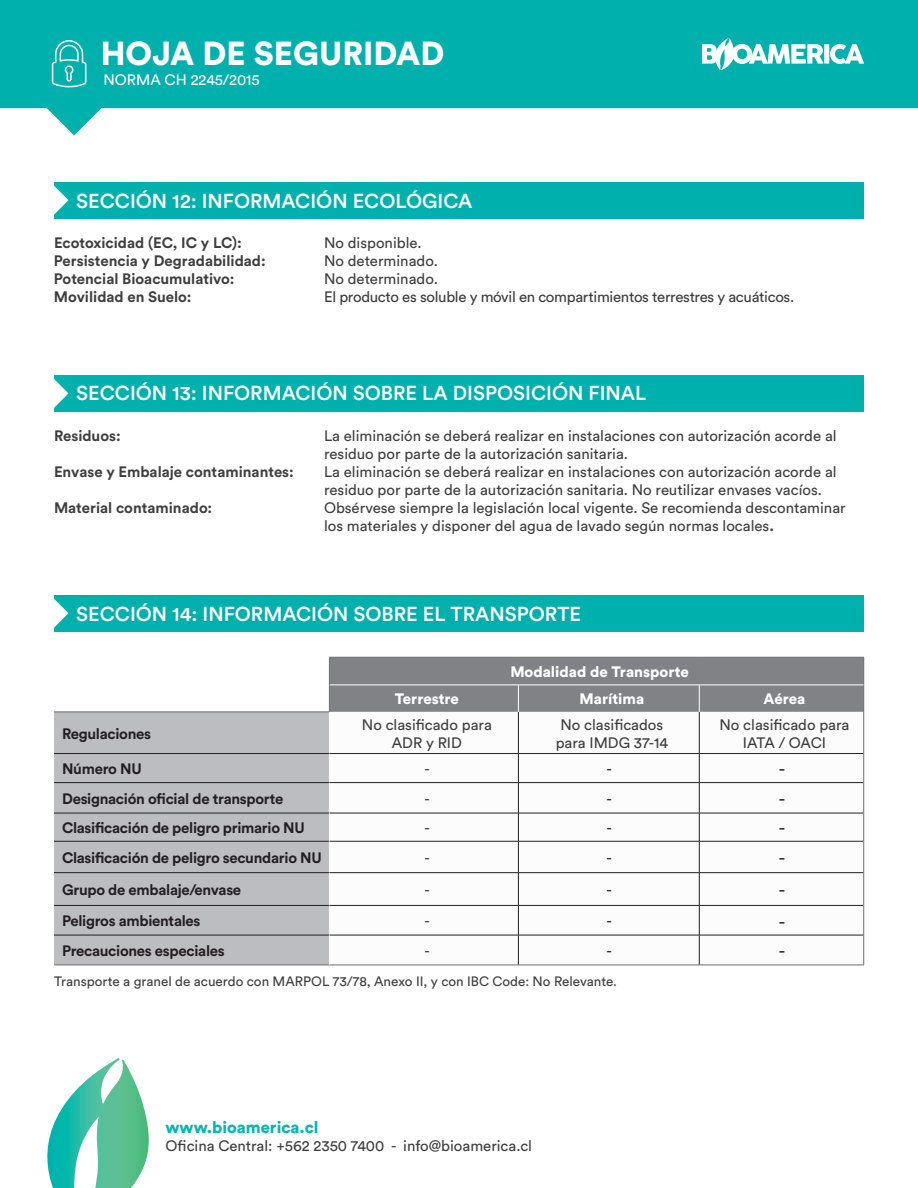
<style>
.page{position:relative;width:918px;height:1188px;background:#fff}
.page>*{position:absolute;margin:0;border:0;box-sizing:border-box;transform-origin:0 0}
.t1{font:900 33px "Circular Std";color:#fff}
.t2{font:500 20.1px "Circular Std";color:#fff}
.t3{font:18px "Circular Std";color:#231f20}
.t4{font:900 16.5px "Circular Std";color:#00b6b3}
.t5{font:15px/18px "Circular Std";color:#3e3e3f;text-align:center}
.t6{font:700 15px "Circular Std";letter-spacing:-.02em;color:#231f20}
.t7{font:700 15px "Circular Std";color:#3e3e3f}
.t8{font:15px "Circular Std";letter-spacing:-.02em;color:#3e3e3f}
.t9{font:900 15px "Circular Std";color:#fff}
.t10{font:15px "Circular Std";color:#fff}
.t11{font:15px "Circular Std";color:#231f20}
.t12{font:13.5px "Circular Std";color:#3e3e3f}
.s1{font-weight:700}
</style>
<div class="page">
<svg style="left:47px;top:1058px;width:102px;height:130px"></svg>
<svg style="left:0;top:0;width:918px;height:136px;fill:#00b0ad"></svg>
<svg style="left:702px;top:38px;width:162px;height:32px"></svg>
<svg style="left:51px;top:39px;width:36px;height:49px;background:#32bfbd"></svg>
<div style="left:54px;top:182px;width:810px;height:36px;background:#00b0ad"></div>
<svg style="left:54px;top:185px;width:15px;height:34px"></svg>
<div style="left:54px;top:595px;width:810px;height:37px;background:#00b0ad"></div>
<svg style="left:54px;top:599px;width:15px;height:29px"></svg>
<div style="left:54px;top:713px;width:275px;height:252px;background:#bcbdc0"></div>
<svg style="left:330px;top:712px;width:533px;height:253px"></svg>
<hr style="left:518px;top:712px;width:1px;height:41px;background:#231f20">
<hr style="left:699px;top:712px;width:1px;height:41px;background:#231f20">
<svg style="left:518px;top:754px;width:1px;height:28px"></svg>
<svg style="left:699px;top:754px;width:1px;height:28px"></svg>
<hr style="left:518px;top:783px;width:1px;height:30px;background:#231f20">
<hr style="left:699px;top:783px;width:1px;height:30px;background:#231f20">
<svg style="left:518px;top:814px;width:1px;height:27px"></svg>
<svg style="left:699px;top:814px;width:1px;height:27px"></svg>
<hr style="left:518px;top:842px;width:1px;height:30px;background:#231f20">
<hr style="left:699px;top:842px;width:1px;height:30px;background:#231f20">
<hr style="left:518px;top:873px;width:1px;height:32px;background:#231f20">
<hr style="left:699px;top:873px;width:1px;height:32px;background:#231f20">
<svg style="left:518px;top:906px;width:1px;height:29px"></svg>
<svg style="left:699px;top:906px;width:1px;height:29px"></svg>
<hr style="left:518px;top:935px;width:1px;height:30px;background:#231f20">
<hr style="left:699px;top:935px;width:1px;height:30px;background:#231f20">
<hr style="left:54px;top:712px;width:276px;height:1px;background:#6c6d70">
<hr style="left:329px;top:753px;width:189px;height:1px;background:#231f20">
<hr style="left:518px;top:753px;width:181px;height:1px;background:#231f20">
<hr style="left:699px;top:753px;width:164px;height:1px;background:#231f20">
<hr style="left:329px;top:782px;width:189px;height:1px;background:#231f20">
<hr style="left:518px;top:782px;width:181px;height:1px;background:#231f20">
<hr style="left:699px;top:782px;width:164px;height:1px;background:#231f20">
<hr style="left:329px;top:813px;width:189px;height:1px;background:#231f20">
<hr style="left:518px;top:813px;width:181px;height:1px;background:#231f20">
<hr style="left:699px;top:813px;width:164px;height:1px;background:#231f20">
<hr style="left:329px;top:841px;width:189px;height:1px;background:#231f20">
<hr style="left:518px;top:841px;width:181px;height:1px;background:#231f20">
<hr style="left:699px;top:841px;width:164px;height:1px;background:#231f20">
<hr style="left:329px;top:872px;width:189px;height:1px;background:#231f20">
<hr style="left:518px;top:872px;width:181px;height:1px;background:#231f20">
<hr style="left:699px;top:872px;width:164px;height:1px;background:#231f20">
<hr style="left:329px;top:905px;width:189px;height:1px;background:#231f20">
<hr style="left:518px;top:905px;width:181px;height:1px;background:#231f20">
<hr style="left:699px;top:905px;width:164px;height:1px;background:#231f20">
<hr style="left:329px;top:935px;width:189px;height:1px;background:#231f20">
<hr style="left:518px;top:935px;width:181px;height:1px;background:#231f20">
<hr style="left:699px;top:935px;width:164px;height:1px;background:#231f20">
<hr style="left:329px;top:712px;width:1px;height:41px;background:#fff">
<hr style="left:863px;top:712px;width:1px;height:42px;background:#6c6d70">
<svg style="left:863px;top:754px;width:1px;height:29px"></svg>
<hr style="left:863px;top:783px;width:1px;height:30px;background:#6c6d70">
<svg style="left:863px;top:813px;width:1px;height:28px"></svg>
<hr style="left:863px;top:841px;width:1px;height:32px;background:#6c6d70">
<hr style="left:863px;top:873px;width:1px;height:32px;background:#6c6d70">
<hr style="left:863px;top:905px;width:1px;height:30px;background:#6c6d70">
<hr style="left:863px;top:935px;width:1px;height:30px;background:#6c6d70">
<div style="left:329px;top:657px;width:535px;height:55px;background:#808285"></div>
<hr style="left:518px;top:657px;width:181px;height:1px;background:#6c6d70">
<hr style="left:699px;top:657px;width:165px;height:1px;background:#6c6d70">
<hr style="left:54px;top:753px;width:275px;height:1px;background:#231f20">
<hr style="left:54px;top:782px;width:275px;height:1px;background:#231f20">
<hr style="left:54px;top:813px;width:275px;height:1px;background:#231f20">
<hr style="left:54px;top:841px;width:275px;height:1px;background:#231f20">
<hr style="left:54px;top:872px;width:275px;height:1px;background:#231f20">
<hr style="left:54px;top:905px;width:275px;height:1px;background:#231f20">
<hr style="left:54px;top:935px;width:275px;height:1px;background:#231f20">
<hr style="left:54px;top:965px;width:275px;height:1px;background:#6c6d70">
<hr style="left:329px;top:965px;width:189px;height:1px;background:#6c6d70">
<hr style="left:329px;top:935px;width:1px;height:30px;background:#fff">
<hr style="left:518px;top:965px;width:181px;height:1px;background:#6c6d70">
<hr style="left:699px;top:965px;width:165px;height:1px;background:#6c6d70">
<div style="left:54px;top:375px;width:810px;height:37px;background:#00b0ad"></div>
<svg style="left:54px;top:379px;width:15px;height:29px"></svg>
<h1 class="t1" style="left:101px;top:31px;width:345px">HOJA DE SEGURIDAD</h1>
<p class="t10" style="left:104px;top:70px;width:158px">NORMA CH 2245/2015</p>
<h2 class="t2" style="left:76px;top:188px;width:398px">SECCIÓN 12: INFORMACIÓN ECOLÓGICA</h2>
<p class="t7" style="left:54px;top:233px;width:189px">Ecotoxicidad (EC, IC y LC):</p>
<p class="t5" style="left:324px;top:233px;width:99px">No disponible.</p>
<p class="t7" style="left:54px;top:251px;width:213px">Persistencia y Degradabilidad:</p>
<p class="t5" style="left:324px;top:251px;width:115px">No determinado.</p>
<p class="t7" style="left:54px;top:269px;width:182px">Potencial Bioacumulativo:</p>
<p class="t5" style="left:324px;top:269px;width:115px">No determinado.</p>
<p class="t7" style="left:54px;top:287px;width:139px">Movilidad en Suelo:</p>
<p class="t8" style="left:324px;top:287px;width:472px">El producto es soluble y móvil en compartimientos terrestres y acuáticos.</p>
<h2 class="t2" style="left:76px;top:380px;width:572px">SECCIÓN 13: INFORMACIÓN SOBRE LA DISPOSICIÓN FINAL</h2>
<p class="t7" style="left:54px;top:426px;width:68px">Residuos:</p>
<p class="t5" style="left:324px;top:426px;width:514px;text-align:left">La eliminación se deberá realizar en instalaciones con autorización acorde al residuo por parte de la autorización sanitaria.</p>
<p class="t7" style="left:54px;top:462px;width:241px">Envase y Embalaje contaminantes:</p>
<p class="t5" style="left:324px;top:462px;width:514px;text-align:left">La eliminación se deberá realizar en instalaciones con autorización acorde al residuo por parte de la autorización sanitaria. No reutilizar envases vacíos.</p>
<p class="t7" style="left:54px;top:498px;width:160px">Material contaminado:</p>
<p class="t5" style="left:324px;top:498px;width:523px;text-align:left">Obsérvese siempre la legislación local vigente. Se recomienda descontaminar los materiales y disponer del agua de lavado según normas locales<span class="s1">.</span></p>
<h2 class="t2" style="left:76px;top:601px;width:507px">SECCIÓN 14: INFORMACIÓN SOBRE EL TRANSPORTE</h2>
<p class="t9" style="left:510px;top:662px;width:180px">Modalidad de Transporte</p>
<p class="t9" style="left:395px;top:689px;width:66px">Terrestre</p>
<p class="t9" style="left:579px;top:689px;width:66px">Marítima</p>
<p class="t9" style="left:764px;top:689px;width:43px">Aérea</p>
<p class="t6" style="left:62px;top:724px;width:91px">Regulaciones</p>
<p class="t5" style="left:362px;top:715px;width:131px">No clasificado para<br>ADR y RID</p>
<p class="t5" style="left:556px;top:715px;width:114px">No clasificados para IMDG 37-14</p>
<p class="t5" style="left:720px;top:715px;width:131px">No clasificado para<br>IATA / OACI</p>
<p class="t6" style="left:62px;top:759px;width:81px">Número NU</p>
<p class="t5" style="left:425px;top:760px;width:7px">-</p>
<p class="t11" style="left:607px;top:760px;width:7px">-</p>
<p class="t3" style="left:779px;top:758px;width:8px">-</p>
<p class="t6" style="left:62px;top:789px;width:223px">Designación oficial de transporte</p>
<p class="t5" style="left:425px;top:789px;width:7px">-</p>
<p class="t11" style="left:607px;top:790px;width:7px">-</p>
<p class="t3" style="left:779px;top:788px;width:8px">-</p>
<p class="t6" style="left:62px;top:818px;width:244px">Clasificación de peligro primario NU</p>
<p class="t5" style="left:425px;top:819px;width:7px">-</p>
<p class="t11" style="left:607px;top:819px;width:7px">-</p>
<p class="t3" style="left:779px;top:817px;width:8px">-</p>
<p class="t6" style="left:62px;top:848px;width:261px">Clasificación de peligro secundario NU</p>
<p class="t5" style="left:425px;top:849px;width:7px">-</p>
<p class="t11" style="left:607px;top:849px;width:7px">-</p>
<p class="t3" style="left:779px;top:847px;width:8px">-</p>
<p class="t6" style="left:62px;top:880px;width:181px">Grupo de embalaje/envase</p>
<p class="t5" style="left:425px;top:881px;width:7px">-</p>
<p class="t11" style="left:607px;top:881px;width:7px">-</p>
<p class="t3" style="left:779px;top:879px;width:8px">-</p>
<p class="t6" style="left:62px;top:911px;width:140px">Peligros ambientales</p>
<p class="t5" style="left:425px;top:912px;width:7px">-</p>
<p class="t11" style="left:607px;top:912px;width:7px">-</p>
<p class="t3" style="left:779px;top:910px;width:8px">-</p>
<p class="t6" style="left:62px;top:941px;width:164px">Precauciones especiales</p>
<p class="t5" style="left:425px;top:942px;width:7px">-</p>
<p class="t11" style="left:607px;top:942px;width:7px">-</p>
<p class="t3" style="left:779px;top:940px;width:8px">-</p>
<p class="t12" style="left:54px;top:973px;width:565px">Transporte a granel de acuerdo con MARPOL 73/78, Anexo II, y con IBC Code: No Relevante.</p>
<p class="t4" style="left:166px;top:1117px;width:155px">www.bioamerica.cl</p>
<p class="t5" style="left:166px;top:1137px;width:368px">Oficina Central: +562 2350 7400 - info@bioamerica.cl</p>
</div>
